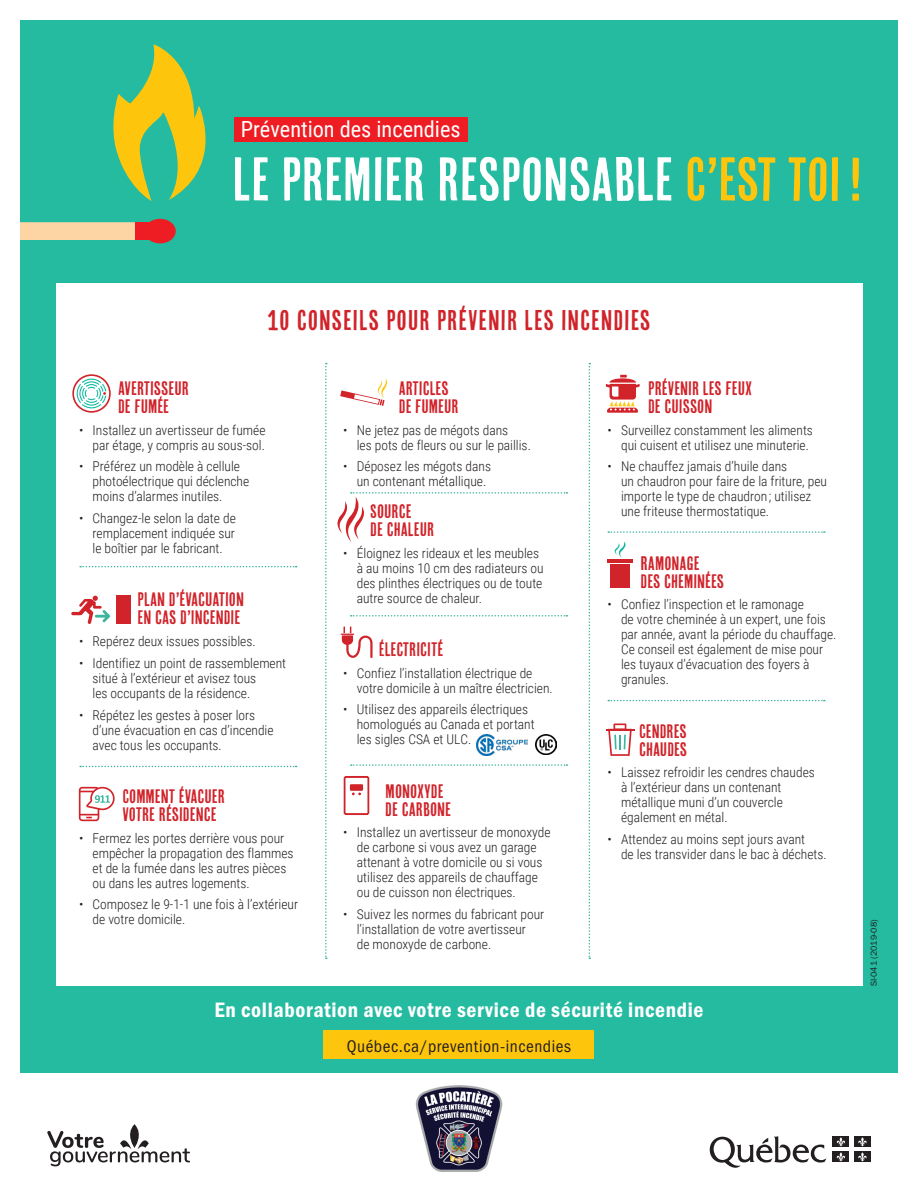
<style>
.page{position:relative;width:918px;height:1188px;background:#fff}
.page>*{position:absolute;margin:0;border:0;box-sizing:border-box;transform-origin:0 0}
.t1{font:61.5px "Cheap Pine Sans";color:#fff}
.t2{font:28.5px "Cheap Pine Sans";letter-spacing:.03em;color:#d1232a}
.t3{font:22.2px "Roboto Condensed";color:#fff}
.t4{font:21.6px "Franklin Gothic URW Con Dem";letter-spacing:.03em;color:#fff}
._1-_titre{font:19.5px/18px "Cheap Pine Sans";color:#d1232a}
.t5{font:17.4px "Franklin Gothic URW Cond";letter-spacing:.03em;color:#231f20}
.t6{font:300 13.5px/15px "Roboto Condensed";color:#231f20}
.t7{font:9px "Franklin Gothic URW Boo";color:#231f20}
.s1{color:#fec50d}
</style>
<div class="page">
<div style="left:20px;top:20px;width:878px;height:1052px;background:#24bba1"></div>
<svg style="left:113px;top:44px;width:93px;height:157px"></svg>
<div style="left:20px;top:222px;width:115px;height:18px;background:#fdd4a3"></div>
<div style="left:135px;top:222px;width:32px;height:18px;background:#ee1d23"></div>
<div style="left:144px;top:219px;width:32px;height:24px;background:#ee1d23;border-radius:50%"></div>
<div style="left:234px;top:117px;width:234px;height:25px;background:#ee1d23"></div>
<img style="left:415px;top:1085px;width:88px;height:87px">
<svg style="left:47px;top:1124px;width:143px;height:42px"></svg>
<svg style="left:710px;top:1136px;width:116px;height:32px"></svg>
<div style="left:833px;top:1137px;width:16px;height:10px;background:#231f20"></div>
<svg style="left:836px;top:1137px;width:9px;height:9px"></svg>
<div style="left:854px;top:1137px;width:17px;height:10px;background:#231f20"></div>
<svg style="left:858px;top:1137px;width:9px;height:9px"></svg>
<div style="left:833px;top:1152px;width:16px;height:10px;background:#231f20"></div>
<svg style="left:836px;top:1152px;width:9px;height:10px"></svg>
<div style="left:854px;top:1152px;width:17px;height:10px;background:#231f20"></div>
<svg style="left:858px;top:1152px;width:9px;height:10px"></svg>
<div style="left:56px;top:283px;width:807px;height:703px;background:#fff"></div>
<div style="left:324px;top:1030px;width:270px;height:28px;background:#fec50d"></div>
<svg style="left:80px;top:566px;width:217px;height:1px"></svg>
<svg style="left:608px;top:531px;width:217px;height:2px"></svg>
<svg style="left:608px;top:700px;width:217px;height:1px"></svg>
<svg style="left:80px;top:766px;width:217px;height:1px"></svg>
<svg style="left:325px;top:363px;width:2px;height:596px"></svg>
<svg style="left:589px;top:363px;width:1px;height:596px"></svg>
<svg style="left:340px;top:379px;width:47px;height:27px"></svg>
<svg style="left:606px;top:375px;width:34px;height:38px"></svg>
<svg style="left:608px;top:542px;width:25px;height:46px"></svg>
<svg style="left:71px;top:596px;width:39px;height:28px"></svg>
<div style="left:117px;top:596px;width:14px;height:28px;background:#d1232a"></div>
<svg style="left:343px;top:776px;width:27px;height:39px"></svg>
<svg style="left:606px;top:723px;width:29px;height:33px"></svg>
<img style="left:536px;top:734px;width:21px;height:21px">
<img style="left:476px;top:734px;width:52px;height:21px">
<svg style="left:341px;top:626px;width:32px;height:32px"></svg>
<svg style="left:79px;top:787px;width:36px;height:34px"></svg>
<svg style="left:72px;top:374px;width:39px;height:39px"></svg>
<svg style="left:351px;top:615px;width:216px;height:2px"></svg>
<svg style="left:337px;top:492px;width:230px;height:51px"></svg>
<svg style="left:351px;top:764px;width:216px;height:2px"></svg>
<p class="t3" style="left:241px;top:114px;width:221px">Prévention des incendies</p>
<p class="t1" style="left:232px;top:146px;width:631px">LE PREMIER RESPONSABLE <span class="s1">C’EST TOI !</span></p>
<p class="t2" style="left:267px;top:305px;width:385px">10 CONSEILS POUR PRÉVENIR LES INCENDIES</p>
<p class="_1-_titre" style="left:118px;top:379px;width:72px">AVERTISSEUR<br>DE FUMÉE</p>
<p class="t6" style="left:79px;top:422px;width:188px;text-align:right">• Installez un avertisseur de fumée par étage, y compris au sous-sol.</p>
<p class="t6" style="left:93px;top:458px;width:158px;text-indent:-14px">• Préférez un modèle à cellule photoélectrique qui déclenche moins d’alarmes inutiles.</p>
<p class="t6" style="left:93px;top:510px;width:145px;text-align:justify;text-indent:-14px">• Changez-le selon la date de remplacement indiquée sur le boîtier par le fabricant.</p>
<p class="_1-_titre" style="left:138px;top:590px;width:108px">PLAN D’ÉVACUATION<br>EN CAS D’INCENDIE</p>
<p class="t6" style="left:79px;top:633px;width:178px">• Repérez deux issues possibles.</p>
<p class="t6" style="left:93px;top:655px;width:195px;text-indent:-14px">• Identifiez un point de rassemblement situé à l’extérieur et avisez tous<br>les occupants de la résidence.</p>
<p class="t6" style="left:93px;top:707px;width:183px;text-indent:-14px">• Répétez les gestes à poser lors d’une évacuation en cas d’incendie avec tous les occupants.</p>
<p class="_1-_titre" style="left:123px;top:787px;width:104px">COMMENT ÉVACUER<br>VOTRE RÉSIDENCE</p>
<p class="t6" style="left:93px;top:830px;width:203px;text-indent:-14px">• Fermez les portes derrière vous pour empêcher la propagation des flammes et de la fumée dans les autres pièces ou dans les autres logements.</p>
<p class="t6" style="left:93px;top:896px;width:207px;text-indent:-14px">• Composez le 9-1-1 une fois à l’extérieur de votre domicile.</p>
<p class="_1-_titre" style="left:399px;top:379px;width:61px">ARTICLES<br>DE FUMEUR</p>
<p class="t6" style="left:357px;top:422px;width:176px;text-indent:-14px">• Ne jetez pas de mégots dans<br>les pots de fleurs ou sur le paillis.</p>
<p class="t6" style="left:357px;top:458px;width:136px;text-indent:-14px">• Déposez les mégots dans un contenant métallique.</p>
<p class="_1-_titre" style="left:370px;top:502px;width:65px">SOURCE<br>DE CHALEUR</p>
<p class="t6" style="left:357px;top:545px;width:188px;text-indent:-14px">• Éloignez les rideaux et les meubles à au moins 10 cm des radiateurs ou des plinthes électriques ou de toute autre source de chaleur.</p>
<p class="_1-_titre" style="left:379px;top:640px;width:65px">ÉLECTRICITÉ</p>
<p class="t6" style="left:357px;top:665px;width:197px;text-indent:-14px">• Confiez l’installation électrique de votre domicile à un maître électricien.</p>
<p class="t6" style="left:357px;top:701px;width:179px;text-indent:-14px">• Utilisez des appareils électriques homologués au Canada et portant les sigles CSA et ULC.</p>
<p class="_1-_titre" style="left:385px;top:781px;width:67px">MONOXYDE<br>DE CARBONE</p>
<p class="t6" style="left:357px;top:824px;width:195px;text-indent:-14px">• Installez un avertisseur de monoxyde de carbone si vous avez un garage attenant à votre domicile ou si vous utilisez des appareils de chauffage ou de cuisson non électriques.</p>
<p class="t6" style="left:357px;top:906px;width:189px;text-indent:-14px">• Suivez les normes du fabricant pour l’installation de votre avertisseur<br>de monoxyde de carbone.</p>
<p class="_1-_titre" style="left:648px;top:379px;width:106px">PRÉVENIR LES FEUX<br>DE CUISSON</p>
<p class="t6" style="left:608px;top:422px;width:207px;text-align:right">• Surveillez constamment les aliments qui cuisent et utilisez une minuterie.</p>
<p class="t6" style="left:621px;top:458px;width:208px;text-indent:-14px">• Ne chauffez jamais d’huile dans<br>un chaudron pour faire de la friture, peu importe le type de chaudron ; utilisez une friteuse thermostatique.</p>
<p class="_1-_titre" style="left:641px;top:553px;width:85px">RAMONAGE<br>DES CHEMINÉES</p>
<p class="t6" style="left:621px;top:596px;width:217px;text-indent:-14px">• Confiez l’inspection et le ramonage<br>de votre cheminée à un expert, une fois par année, avant la période du chauffage.<br>Ce conseil est également de mise pour les tuyaux d’évacuation des foyers à granules.</p>
<p class="_1-_titre" style="left:639px;top:721px;width:50px">CENDRES<br>CHAUDES</p>
<p class="t6" style="left:621px;top:764px;width:195px;text-indent:-14px">• Laissez refroidir les cendres chaudes à l’extérieur dans un contenant métallique muni d’un couvercle également en métal.</p>
<p class="t6" style="left:621px;top:831px;width:207px;text-indent:-14px">• Attendez au moins sept jours avant<br>de les transvider dans le bac à déchets.</p>
<p class="t4" style="left:215px;top:995px;width:490px">En collaboration avec votre service de sécurité incendie</p>
<p class="t5" style="left:347px;top:1033px;width:226px">Québec.ca/prevention-incendies</p>
<p class="t7" style="left:868px;top:986px;width:69px;rotate:-90deg">SI-041 (2019-08)</p>
</div>
